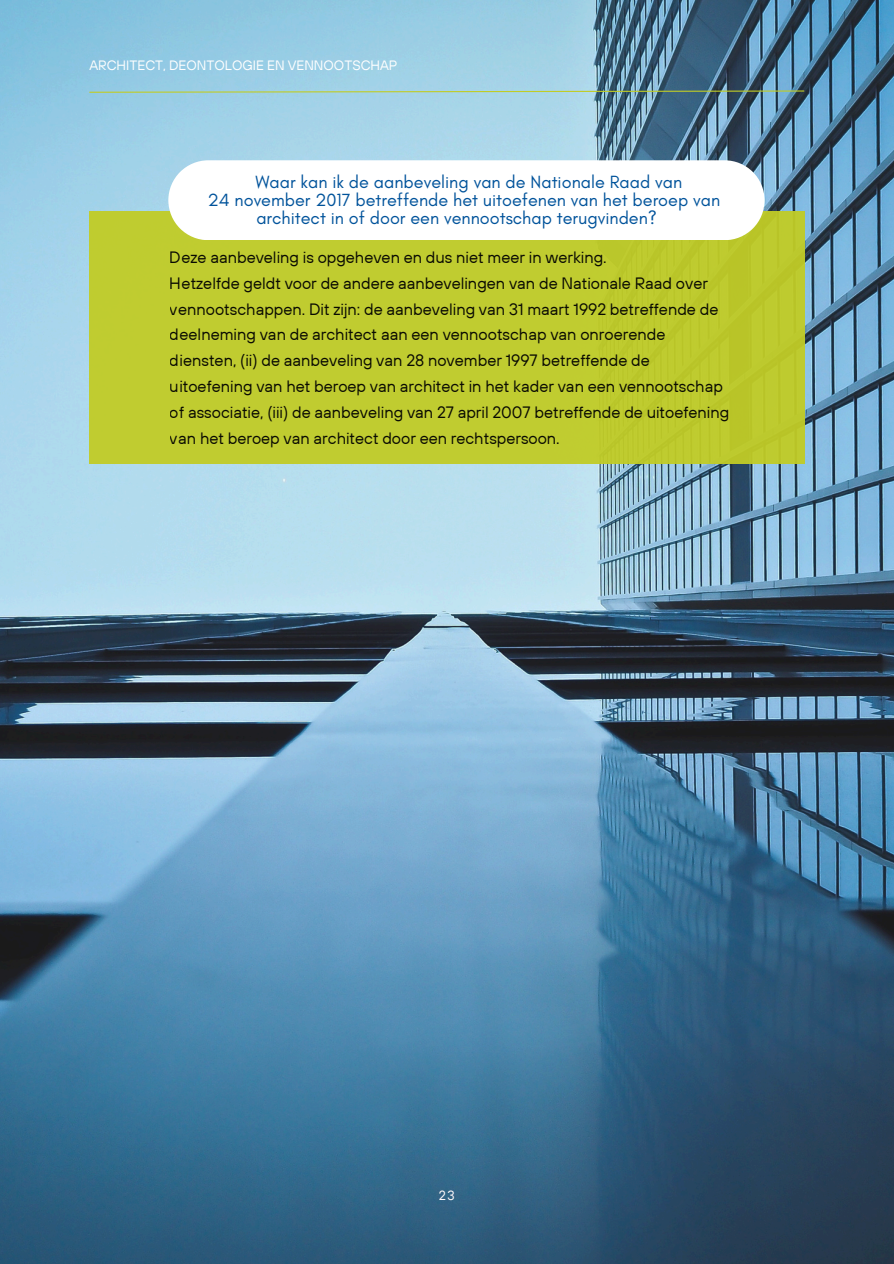
<style>
.page{position:relative;width:894px;height:1264px;background:#fff}
.page>*{position:absolute;margin:0;border:0;box-sizing:border-box;transform-origin:0 0}
.t1{font:18px "Glacial Indifference";color:#00539b}
.t2{font:16.35px/25.8px "TT Hoves";color:#000}
.t3{font:13.5px "TT Hoves";color:#fff}
.t4{font:13.2px "TT Hoves";color:#fffbfb}
</style>
<div class="page">
<img style="left:0;top:0;width:893px;height:1263px">
<svg style="left:88px;top:90px;width:717px;height:3px;background:#9cbd8d"></svg>
<div style="left:89px;top:212px;width:715px;height:252px;background:#c0cc30"></div>
<svg style="left:168px;top:160px;width:596px;height:80px"></svg>
<p class="t3" style="left:89px;top:57px;width:309px">ARCHITECT, DEONTOLOGIE EN VENNOOTSCHAP</p>
<h1 class="t1" style="left:255px;top:171px;width:428px">Waar kan ik de aanbeveling van de Nationale Raad van</h1>
<h1 class="t1" style="left:208px;top:189px;width:514px">24 november 2017 betreffende het uitoefenen van het beroep van</h1>
<h1 class="t1" style="left:256px;top:207px;width:402px">architect in of door een vennootschap terugvinden?</h1>
<p class="t2" style="left:170px;top:244px;width:560px">Deze aanbeveling is opgeheven en dus niet meer in werking.<br>Hetzelfde geldt voor de andere aanbevelingen van de Nationale Raad over vennootschappen. Dit z n: de aanbeveling van 31 maart 1992 betreffende de deelneming van de architect aan een vennootschap van onroerende diensten, (ii) de aanbeveling van 28 november 1997 betreffende de uitoefening van het beroep van architect in het kader van een vennootschap of associatie, (iii) de aanbeveling van 27 april 2007 betreffende de uitoefening van het beroep van architect door een rechtspersoon.</p>
<p class="t4" style="left:438px;top:1186px;width:18px">23</p>
</div>
